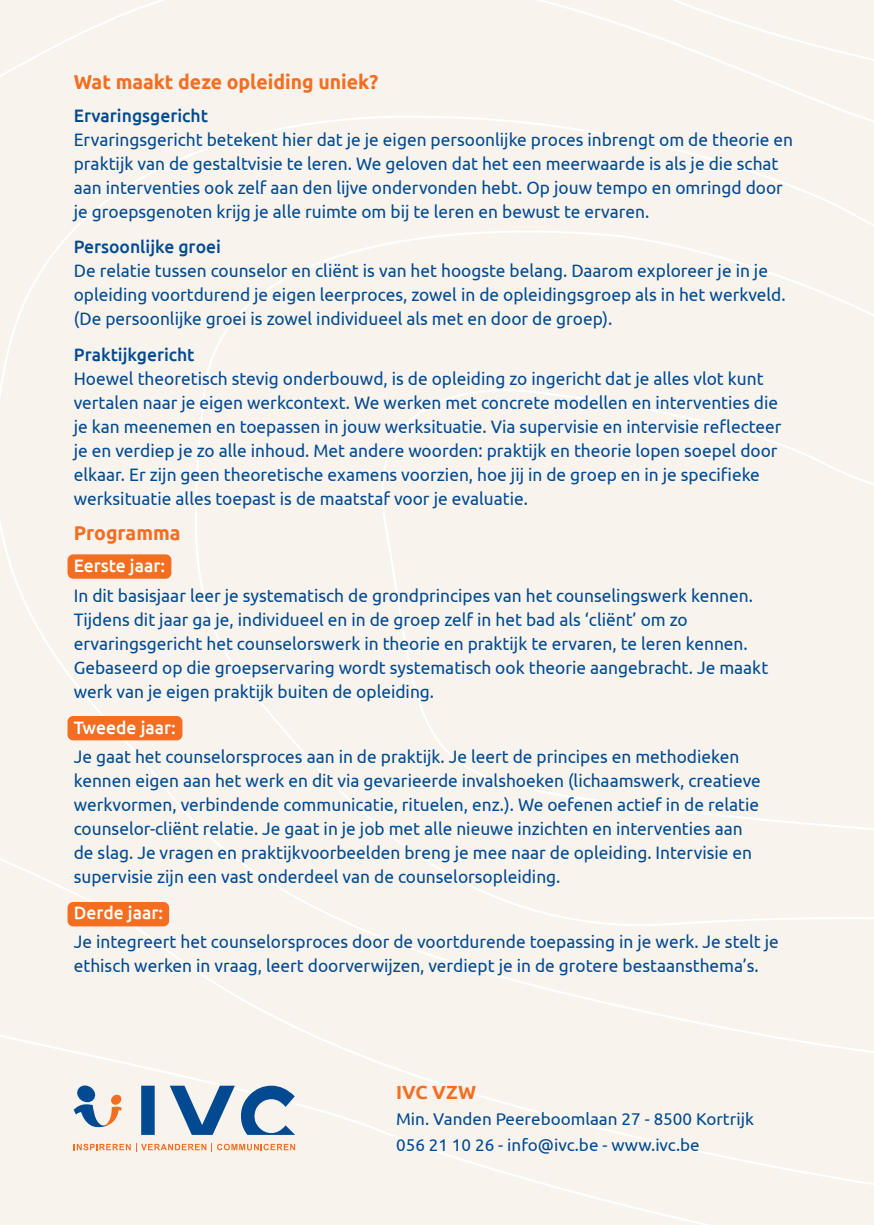
<style>
.page{position:relative;width:874px;height:1225px;background:#fff}
.page>*{position:absolute;margin:0;border:0;box-sizing:border-box;transform-origin:0 0}
.t1{font:700 20px "Ubuntu";color:#f36e21}
.t2{font:700 19px "Ubuntu";letter-spacing:.01em;color:#f36e21}
.t3{font:18px/24px "Ubuntu";color:#014a91;scale:.96 1}
.t4{font:500 18px "Ubuntu";color:#014a91}
.t5{font:500 18px "Ubuntu";color:#fff}
.t6{font:17px/26px "Ubuntu";color:#014a91}
</style>
<div class="page">
<div style="left:0;top:0;width:873px;height:1225px;background:#f8f3ed"></div>
<div style="left:67px;top:554px;width:104px;height:25px;background:#f36e21;border-radius:6px"></div>
<div style="left:67px;top:716px;width:115px;height:24px;background:#f36e21;border-radius:6px"></div>
<div style="left:67px;top:902px;width:102px;height:24px;background:#f36e21;border-radius:6px"></div>
<svg style="left:74px;top:1085px;width:48px;height:42px;background:#b5b8c0"></svg>
<svg style="left:74px;top:1143px;width:221px;height:8px;background:#f5c3a4"></svg>
<svg style="left:141px;top:1085px;width:14px;height:50px"></svg>
<svg style="left:170px;top:1085px;width:125px;height:50px;background:#90abc6"></svg>
<p class="t1" style="left:74px;top:70px;width:306px">Wat maakt deze opleiding uniek?</p>
<p class="t4" style="left:74px;top:104px;width:136px">Ervaringsgericht</p>
<p class="t3" style="left:74px;top:127px;width:750px">Ervaringsgericht betekent hier dat je je eigen persoonlijke proces inbrengt om de theorie en praktijk van de gestaltvisie te leren. We geloven dat het een meerwaarde is als je die schat aan interventies ook zelf aan den lijve ondervonden hebt. Op jouw tempo en omringd door je groepsgenoten krijg je alle ruimte om bij te leren en bewust te ervaren.</p>
<p class="t4" style="left:74px;top:235px;width:149px">Persoonlijke groei</p>
<p class="t3" style="left:74px;top:258px;width:742px">De relatie tussen counselor en cliënt is van het hoogste belang. Daarom exploreer je in je opleiding voortdurend je eigen leerproces, zowel in de opleidingsgroep als in het werkveld. (De persoonlijke groei is zowel individueel als met en door de groep).</p>
<p class="t4" style="left:74px;top:343px;width:122px">Praktijkgericht</p>
<p class="t3" style="left:74px;top:365px;width:738px">Hoewel theoretisch stevig onderbouwd, is de opleiding zo ingericht dat je alles vlot kunt vertalen naar je eigen werkcontext. We werken met concrete modellen en interventies die je kan meenemen en toepassen in jouw werksituatie. Via supervisie en intervisie reflecteer je en verdiep je zo alle inhoud. Met andere woorden: praktijk en theorie lopen soepel door elkaar. Er zijn geen theoretische examens voorzien, hoe jij in de groep en in je specifieke werksituatie alles toepast is de maatstaf voor je evaluatie.</p>
<p class="t1" style="left:74px;top:520px;width:108px">Programma</p>
<p class="t5" style="left:74px;top:554px;width:93px">Eerste jaar:</p>
<p class="t3" style="left:74px;top:583px;width:724px">In dit basisjaar leer je systematisch de grondprincipes van het counselingswerk kennen.<br>Tijdens dit jaar ga je, individueel en in de groep zelf in het bad als ‘cliënt’ om zo ervaringsgericht het counselorswerk in theorie en praktijk te ervaren, te leren kennen.<br>Gebaseerd op die groepservaring wordt systematisch ook theorie aangebracht. Je maakt werk van je eigen praktijk buiten de opleiding.</p>
<p class="t5" style="left:74px;top:715px;width:103px">Tweede jaar:</p>
<p class="t3" style="left:74px;top:744px;width:717px">Je gaat het counselorsproces aan in de praktijk. Je leert de principes en methodieken kennen eigen aan het werk en dit via gevarieerde invalshoeken (lichaamswerk, creatieve werkvormen, verbindende communicatie, rituelen, enz.). We oefenen actief in de relatie counselor-cliënt relatie. Je gaat in je job met alle nieuwe inzichten en interventies aan de slag. Je vragen en praktijkvoorbeelden breng je mee naar de opleiding. Intervisie en supervisie zijn een vast onderdeel van de counselorsopleiding.</p>
<p class="t5" style="left:74px;top:900px;width:91px">Derde jaar:</p>
<p class="t3" style="left:74px;top:929px;width:735px">Je integreert het counselorsproces door de voortdurende toepassing in je werk. Je stelt je ethisch werken in vraag, leert doorverwijzen, verdiept je in de grotere bestaansthema’s.</p>
<p class="t2" style="left:396px;top:1081px;width:82px">IVC VZW</p>
<p class="t6" style="left:396px;top:1105px;width:359px">Min. Vanden Peereboomlaan 27 - 8500 Kortrijk<br>056 21 10 26 - info@ivc.be - www.ivc.be</p>
</div>
